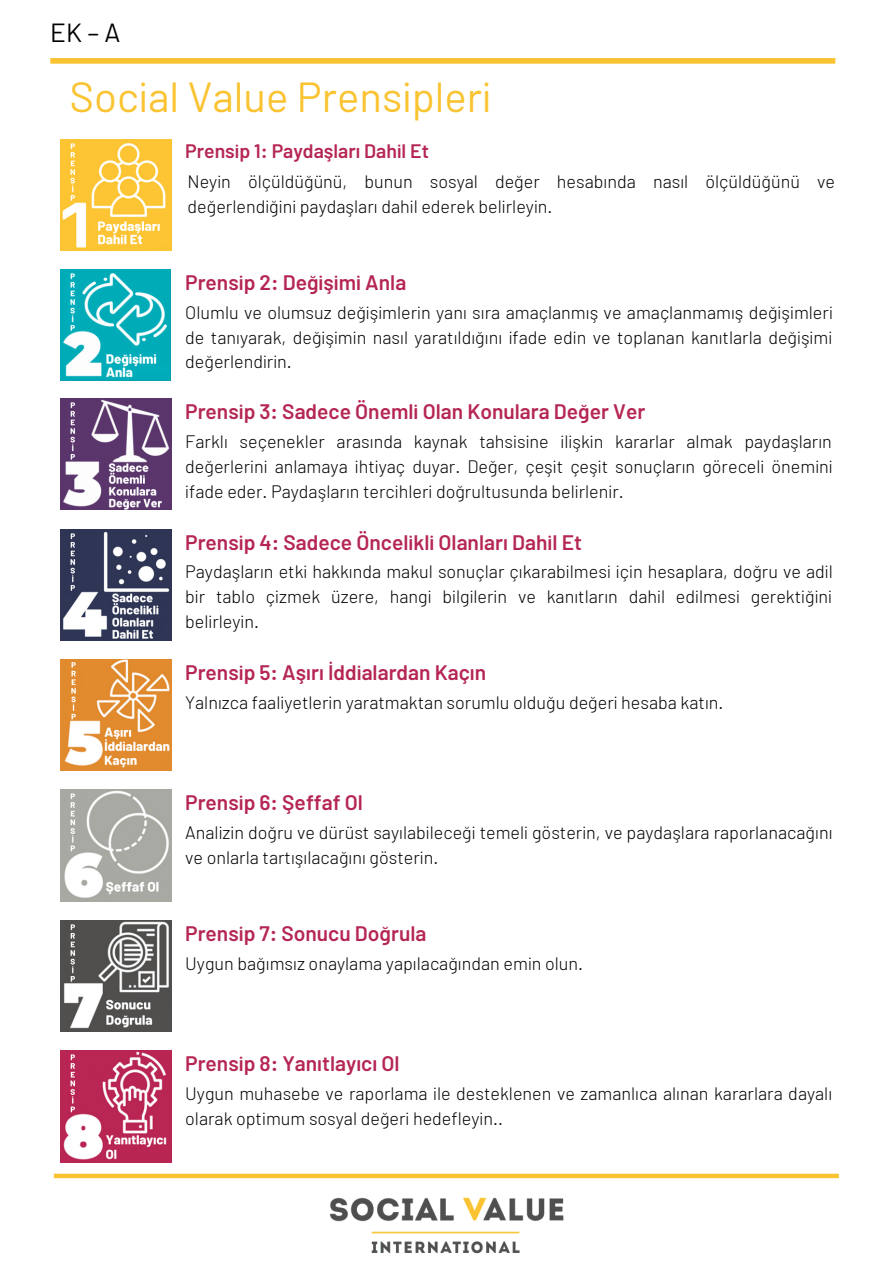
<style>
.page{position:relative;width:893px;height:1264px;background:#fff}
.page>*{position:absolute;margin:0;border:0;box-sizing:border-box;transform-origin:0 0}
.t1{font:42px "Barlow";color:#fac331}
.t2{font:26.25px "Barlow";color:#000}
.t3{font:600 21px "Barlow";color:#b52653}
.t4{font:600 19.5px "Barlow";color:#b52653}
.t5{font:300 18px/24.8px "Barlow";color:#000}
</style>
<div class="page">
<div style="left:54px;top:1173px;width:784px;height:5px;background:#fac331"></div>
<img style="left:327px;top:1178px;width:239px;height:76px">
<div style="left:50px;top:58px;width:785px;height:6px;background:#fac331"></div>
<img style="left:61px;top:140px;width:110px;height:110px">
<img style="left:60px;top:269px;width:111px;height:111px">
<img style="left:60px;top:399px;width:111px;height:111px">
<img style="left:60px;top:529px;width:111px;height:111px">
<img style="left:60px;top:659px;width:111px;height:111px">
<img style="left:60px;top:789px;width:111px;height:112px">
<img style="left:60px;top:920px;width:111px;height:111px">
<img style="left:60px;top:1050px;width:111px;height:112px">
<h2 class="t2" style="left:50px;top:16px;width:72px">EK–A</h2>
<h1 class="t1" style="left:69px;top:70px;width:418px">Social Value Prensipleri</h1>
<p class="t4" style="left:185px;top:138px;width:245px">Prensip 1: Paydaşları Dahil Et</p>
<p class="t5" style="left:187px;top:168px;width:649px">Neyin ölçüldüğünü, bunun sosyal değer hesabında nasıl ölçüldüğünü ve değerlendiğini paydaşları dahil ederek belirleyin.</p>
<p class="t3" style="left:185px;top:269px;width:222px">Prensip 2: Değişimi Anla</p>
<p class="t5" style="left:185px;top:299px;width:646px;text-align:justify">Olumlu ve olumsuz değişimlerin yanı sıra amaçlanmış ve amaçlanmamış değişimleri de tanıyarak, değişimin nasıl yaratıldığını ifade edin ve toplanan kanıtlarla değişimi değerlendirin.</p>
<p class="t3" style="left:185px;top:398px;width:461px">Prensip 3: Sadece Önemli Olan Konulara Değer Ver</p>
<p class="t5" style="left:185px;top:428px;width:648px;text-align:justify">Farklı seçenekler arasında kaynak tahsisine ilişkin kararlar almak paydaşların değerlerini anlamaya ihtiyaç duyar. Değer, çeşit çeşit sonuçların göreceli önemini ifade eder. Paydaşların tercihleri doğrultusunda belirlenir.</p>
<p class="t3" style="left:185px;top:528px;width:398px">Prensip 4: Sadece Öncelikli Olanları Dahil Et</p>
<p class="t5" style="left:185px;top:559px;width:649px">Paydaşların etki hakkında makul sonuçlar çıkarabilmesi için hesaplara, doğru ve adil bir tablo çizmek üzere, hangi bilgilerin ve kanıtların dahil edilmesi gerektiğini belirleyin.</p>
<p class="t3" style="left:185px;top:659px;width:302px">Prensip 5: Aşırı İddialardan Kaçın</p>
<p class="t5" style="left:185px;top:689px;width:539px">Yalnızca faaliyetlerin yaratmaktan sorumlu olduğu değeri hesaba katın.</p>
<p class="t3" style="left:185px;top:789px;width:179px">Prensip 6: Şeffaf Ol</p>
<p class="t5" style="left:185px;top:819px;width:648px">Analizin doğru ve dürüst sayılabileceği temeli gösterin, ve paydaşlara raporlanacağını ve onlarla tartışılacağını gösterin.</p>
<p class="t3" style="left:185px;top:919px;width:243px">Prensip 7: Sonucu Doğrula</p>
<p class="t5" style="left:185px;top:949px;width:399px">Uygun bağımsız onaylama yapılacağından emin olun.</p>
<p class="t3" style="left:185px;top:1050px;width:216px">Prensip 8: Yanıtlayıcı Ol</p>
<p class="t5" style="left:185px;top:1080px;width:648px">Uygun muhasebe ve raporlama ile desteklenen ve zamanlıca alınan kararlara dayalı olarak optimum sosyal değeri hedefleyin..</p>
</div>
